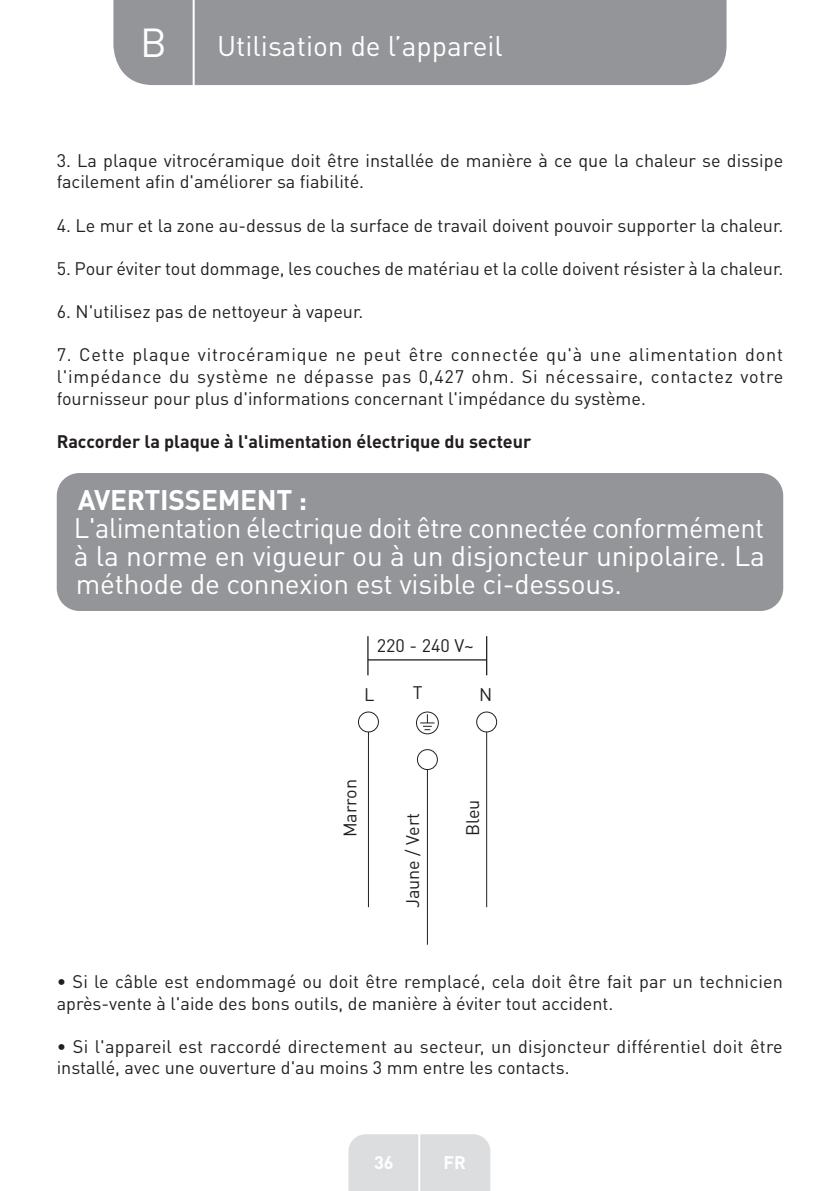
<style>
.page{position:relative;width:840px;height:1191px;background:#fff}
.page>*{position:absolute;margin:0;border:0;box-sizing:border-box;transform-origin:0 0}
.t1{font:40px "DIN Pro";color:#fff}
.t2{font:28px/28px "DIN Pro";letter-spacing:-.01em;color:#fff;text-align:justify}
.t3{font:700 28px "DIN Pro";letter-spacing:-.01em;color:#fff}
.t4{font:18px/21.6px "DIN Pro";color:#231f20}
.t5{font:700 18px "DIN Pro";color:#231f20}
.t6{font:700 18px "DIN Pro";color:#fff}
</style>
<div class="page">
<div style="left:113px;top:0;width:613px;height:85px;background:#939598"></div>
<div style="left:348px;top:1134px;width:142px;height:57px;background:#dcdddf"></div>
<hr style="left:418px;top:1111px;width:2px;height:80px;background:#fff">
<hr style="left:192px;top:0;width:2px;height:88px;background:#fff">
<div style="left:57px;top:473px;width:725px;height:138px;background:#939598;border-radius:23px"></div>
<div style="left:358px;top:711px;width:20px;height:21px;border:1px solid #231f20;border-radius:50%"></div>
<div style="left:416px;top:749px;width:21px;height:21px;border:1px solid #231f20;border-radius:50%"></div>
<div style="left:476px;top:711px;width:21px;height:21px;border:1px solid #231f20;border-radius:50%"></div>
<div style="left:416px;top:711px;width:22px;height:23px;border:1px solid #231f20;border-radius:50%"></div>
<hr style="left:367px;top:636px;width:1px;height:39px;background:#231f20">
<hr style="left:485px;top:636px;width:2px;height:39px;background:#231f20">
<hr style="left:368px;top:659px;width:118px;height:1px;background:#231f20">
<svg style="left:420px;top:714px;width:14px;height:16px"></svg>
<hr style="left:368px;top:732px;width:1px;height:175px;background:#231f20">
<hr style="left:426px;top:769px;width:1px;height:175px;background:#231f20">
<hr style="left:486px;top:732px;width:1px;height:175px;background:#231f20">
<h1 class="t1" style="left:140px;top:15px;width:28px">B</h1>
<h2 class="t2" style="left:217px;top:31px;width:287px">Utilisation de l’appareil</h2>
<p class="t4" style="left:57px;top:149px;width:727px">3. La plaque vitrocéramique doit être installée de manière à ce que la chaleur se dissipe facilement afin d'améliorer sa fiabilité.</p>
<p class="t4" style="left:57px;top:214px;width:727px">4. Le mur et la zone au-dessus de la surface de travail doivent pouvoir supporter la chaleur.</p>
<p class="t4" style="left:57px;top:257px;width:727px">5. Pour éviter tout dommage, les couches de matériau et la colle doivent résister à la chaleur.</p>
<p class="t4" style="left:57px;top:300px;width:308px">6. N'utilisez pas de nettoyeur à vapeur.</p>
<p class="t4" style="left:57px;top:343px;width:727px;text-align:justify">7. Cette plaque vitrocéramique ne peut être connectée qu'à une alimentation dont l'impédance du système ne dépasse pas 0,427 ohm. Si nécessaire, contactez votre fournisseur pour plus d'informations concernant l'impédance du système.</p>
<p class="t5" style="left:57px;top:426px;width:476px">Raccorder la plaque à l'alimentation électrique du secteur</p>
<h2 class="t3" style="left:78px;top:476px;width:231px">AVERTISSEMENT :</h2>
<h2 class="t2" style="left:74px;top:513px;width:692px">L'alimentation électrique doit être connectée conformément à la norme en vigueur ou à un disjoncteur unipolaire. La méthode de connexion est visible ci-dessous.</h2>
<p class="t4" style="left:376px;top:634px;width:99px">220 - 240 V~</p>
<p class="t4" style="left:364px;top:683px;width:12px">L</p>
<p class="t4" style="left:412px;top:681px;width:11px">T</p>
<p class="t4" style="left:479px;top:683px;width:15px">N</p>
<p class="t4" style="left:338px;top:837px;width:60px;rotate:-90deg">Marron</p>
<p class="t4" style="left:401px;top:908px;width:97px;rotate:-90deg">Jaune / Vert</p>
<p class="t4" style="left:461px;top:836px;width:38px;rotate:-90deg">Bleu</p>
<p class="t4" style="left:57px;top:970px;width:727px">• Si le câble est endommagé ou doit être remplacé, cela doit être fait par un technicien après-vente à l'aide des bons outils, de manière à éviter tout accident.</p>
<p class="t4" style="left:57px;top:1034px;width:727px">• Si l'appareil est raccordé directement au secteur, un disjoncteur différentiel doit être installé, avec une ouverture d'au moins 3 mm entre les contacts.</p>
<p class="t6" style="left:374px;top:1147px;width:21px">36</p>
<p class="t6" style="left:443px;top:1147px;width:24px">FR</p>
</div>
